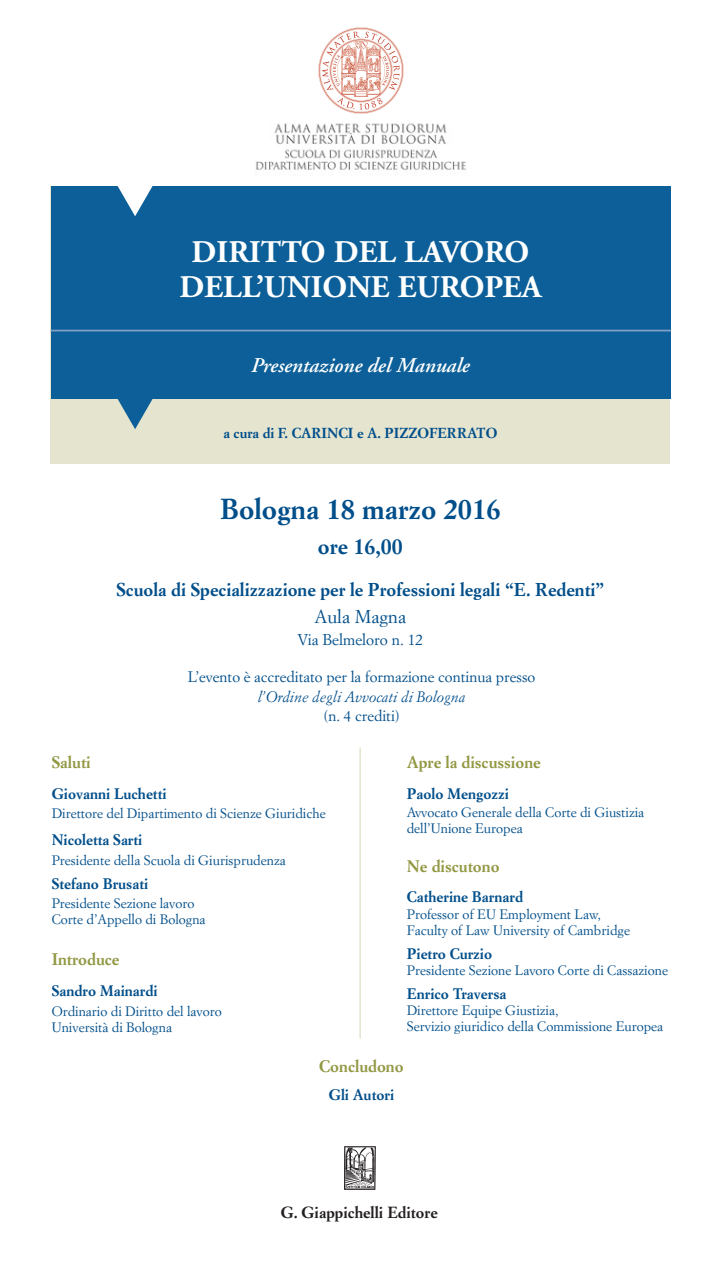
<style>
.page{position:relative;width:723px;height:1263px;background:#fff}
.page>*{position:absolute;margin:0;border:0;box-sizing:border-box;transform-origin:0 0}
.t1{font:700 31.5px/34.5px "Adobe Garamond";color:#fff;text-align:center}
.t2{font:700 28.5px "Simoncini Garamond";color:#004e8a}
.t3{font:700 21.9px "Simoncini Garamond";color:#004e8a}
.t4{font:italic 600 21px "Adobe Garamond";color:#fff}
.t5{font:700 18.3px "Simoncini Garamond";color:#004e8a}
.t6{font:18.3px "Simoncini Garamond";color:#004e8a}
.t7{font:700 16.5px "Simoncini Garamond";color:#929843}
.t8{font:700 15.9px "Simoncini Garamond";color:#231f20}
.t9{font:15.45px "Simoncini Garamond";color:#004e8a}
.t10{font:700 15px "Simoncini Garamond";color:#004e8a}
.t11{font:15px "Simoncini Garamond";color:#004e8a}
.t12{font:italic 15px "Simoncini Garamond";color:#004e8a}
.t13{font:700 14.25px "Simoncini Garamond";color:#004e8a}
.t14{font:13.5px/16.2px "Simoncini Garamond";color:#004e8a}
</style>
<div class="page">
<img style="left:344px;top:1147px;width:31px;height:42px">
<div style="left:51px;top:186px;width:619px;height:277px;background:#e4e4cf"></div>
<svg style="left:117px;top:399px;width:36px;height:30px"></svg>
<div style="left:52px;top:186px;width:619px;height:213px;background:#0c5f98"></div>
<hr style="left:51px;top:330px;width:620px;height:1px;background:#869fc6">
<svg style="left:117px;top:186px;width:36px;height:30px"></svg>
<img style="left:256px;top:123px;width:210px;height:47px">
<img style="left:318px;top:27px;width:86px;height:87px">
<hr style="left:359px;top:747px;width:2px;height:291px;background:#e4e4cf">
<h1 class="t1" style="left:180px;top:236px;width:363px">DIRITTO DEL LAVORO<br>DELL’UNIONE EUROPEA</h1>
<h3 class="t4" style="left:251px;top:354px;width:220px">Presentazione del Manuale</h3>
<p class="t13" style="left:223px;top:424px;width:275px">a cura di F. CARINCI e A. PIZZOFERRATO</p>
<h2 class="t2" style="left:220px;top:491px;width:282px">Bologna 18 marzo 2016</h2>
<h3 class="t3" style="left:318px;top:533px;width:87px">ore 16,00</h3>
<h3 class="t5" style="left:116px;top:578px;width:489px">Scuola di Specializzazione per le Professioni legali “E. Redenti”</h3>
<h3 class="t6" style="left:314px;top:605px;width:93px">Aula Magna</h3>
<p class="t9" style="left:298px;top:630px;width:127px">Via Belmeloro n. 12</p>
<p class="t11" style="left:188px;top:668px;width:349px">L’evento è accreditato per la formazione continua presso</p>
<p class="t12" style="left:258px;top:687px;width:209px">l’Ordine degli Avvocati di Bologna</p>
<p class="t11" style="left:323px;top:707px;width:78px">(n. 4 crediti)</p>
<p class="t7" style="left:52px;top:751px;width:41px">Saluti</p>
<p class="t10" style="left:52px;top:784px;width:116px">Giovanni Luchetti</p>
<p class="t14" style="left:52px;top:805px;width:275px">Direttore del Dipartimento di Scienze Giuridiche</p>
<p class="t10" style="left:52px;top:831px;width:92px">Nicoletta Sarti</p>
<p class="t14" style="left:52px;top:851px;width:236px">Presidente della Scuola di Giurisprudenza</p>
<p class="t10" style="left:52px;top:874px;width:98px">Stefano Brusati</p>
<p class="t14" style="left:52px;top:895px;width:155px">Presidente Sezione lavoro<br>Corte d’Appello di Bologna</p>
<p class="t7" style="left:52px;top:949px;width:69px">Introduce</p>
<p class="t10" style="left:52px;top:982px;width:107px">Sandro Mainardi</p>
<p class="t14" style="left:52px;top:1002px;width:172px">Ordinario di Diritto del lavoro<br>Università di Bologna</p>
<p class="t7" style="left:407px;top:751px;width:136px">Apre la discussione</p>
<p class="t10" style="left:407px;top:784px;width:104px">Paolo Mengozzi</p>
<p class="t14" style="left:407px;top:804px;width:239px">Avvocato Generale della Corte di Giustizia dell’Unione Europea</p>
<p class="t7" style="left:407px;top:856px;width:94px">Ne discutono</p>
<p class="t10" style="left:407px;top:888px;width:118px">Catherine Barnard</p>
<p class="t14" style="left:407px;top:905px;width:225px">Professor of EU Employment Law,<br>Faculty of Law University of Cambridge</p>
<p class="t10" style="left:407px;top:944px;width:87px">Pietro Curzio</p>
<p class="t14" style="left:407px;top:962px;width:263px">Presidente Sezione Lavoro Corte di Cassazione</p>
<p class="t10" style="left:407px;top:984px;width:101px">Enrico Traversa</p>
<p class="t14" style="left:407px;top:1002px;width:258px">Direttore Equipe Giustizia,<br>Servizio giuridico della Commissione Europea</p>
<p class="t7" style="left:319px;top:1055px;width:86px">Concludono</p>
<p class="t10" style="left:329px;top:1085px;width:67px">Gli Autori</p>
<p class="t8" style="left:281px;top:1202px;width:159px">G. Giappichelli Editore</p>
</div>
